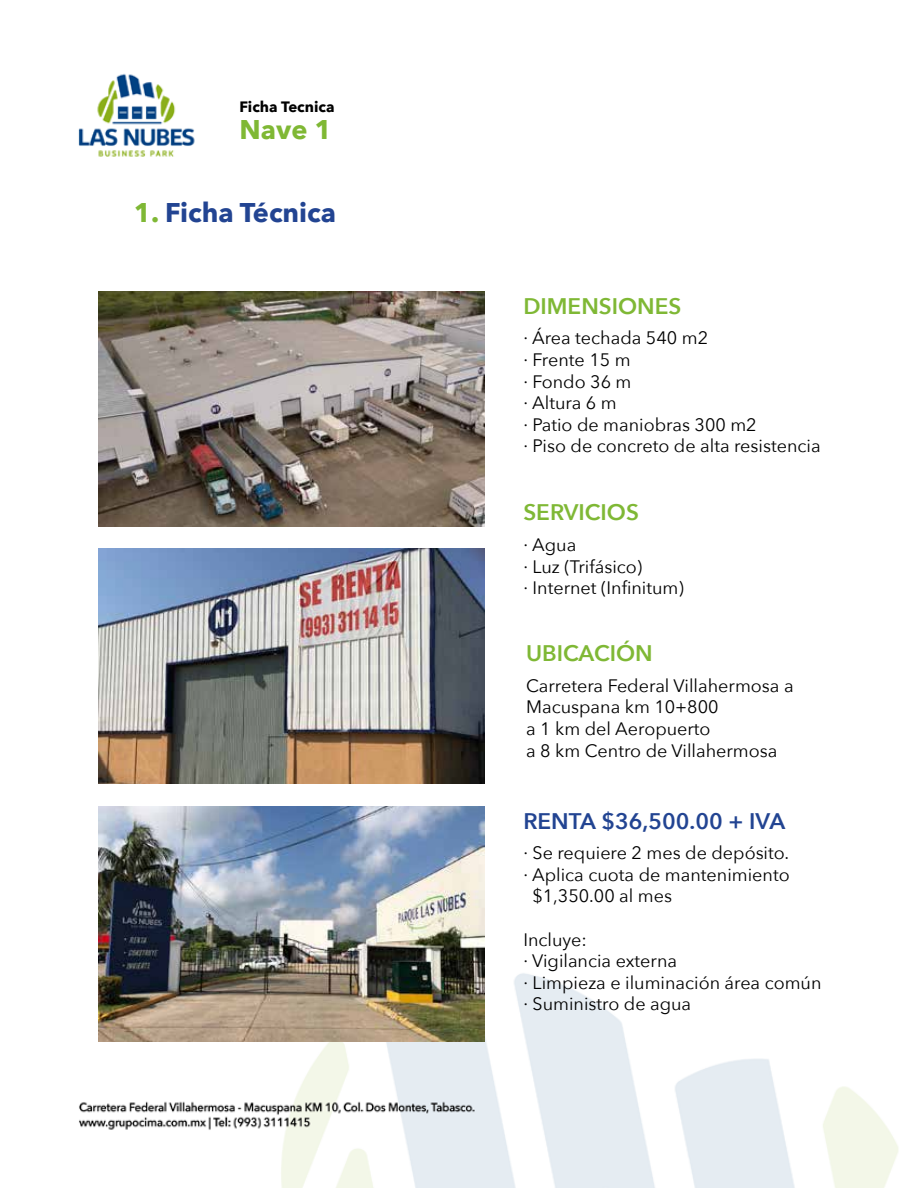
<style>
.page{position:relative;width:918px;height:1188px;background:#fff}
.page>*{position:absolute;margin:0;border:0;box-sizing:border-box;transform-origin:0 0}
.t1{font:700 27px "Avenir Next";color:#224492}
.t2{font:700 27px "Avenir Next";color:#7fb834}
.t3{font:600 22.5px "Avenir Next";color:#7fb835}
.t4{font:600 22.5px "Avenir Next";color:#224492}
.t5{font:18px/21.6px "Avenir Next";color:#000}
.t6{font:700 15px "Avenir Next";color:#000}
.s1{color:#7fb835}
</style>
<div class="page">
<img style="left:78px;top:73px;width:821px;height:1115px">
<img style="left:99px;top:291px;width:386px;height:235px">
<img style="left:99px;top:549px;width:386px;height:235px">
<img style="left:99px;top:806px;width:386px;height:235px">
<p class="t6" style="left:240px;top:93px;width:96px">Ficha Tecnica</p>
<h1 class="t2" style="left:240px;top:106px;width:94px">Nave 1</h1>
<h1 class="t1" style="left:134px;top:190px;width:204px"><span class="s1">1.</span> Ficha Técnica</h1>
<p class="t3" style="left:523px;top:287px;width:160px">DIMENSIONES</p>
<p class="t5" style="left:523px;top:327px;width:299px">· Área techada 540 m2<br>· Frente 15 m<br>· Fondo 36 m<br>· Altura 6 m<br>· Patio de maniobras 300 m2<br>· Piso de concreto de alta resistencia</p>
<p class="t3" style="left:523px;top:493px;width:117px">SERVICIOS</p>
<p class="t5" style="left:523px;top:533px;width:162px">· Agua<br>· Luz (Trifásico)<br>· Internet (Infinitum)</p>
<p class="t3" style="left:526px;top:634px;width:128px">UBICACIÓN</p>
<p class="t5" style="left:526px;top:674px;width:269px">Carretera Federal Villahermosa a<br>Macuspana km 10+800<br>a 1 km del Aeropuerto<br>a 8 km Centro de Villahermosa</p>
<p class="t4" style="left:523px;top:802px;width:263px">RENTA $36,500.00 + IVA</p>
<p class="t5" style="left:523px;top:841px;width:267px">· Se requiere 2 mes de depósito.</p>
<p class="t5" style="left:523px;top:863px;width:268px">· Aplica cuota de mantenimiento</p>
<p class="t5" style="left:532px;top:885px;width:141px">$1,350.00 al mes</p>
<p class="t5" style="left:523px;top:928px;width:300px">Incluye:<br>· Vigilancia externa<br>· Limpieza e iluminación área común · Suministro de agua</p>
</div>
